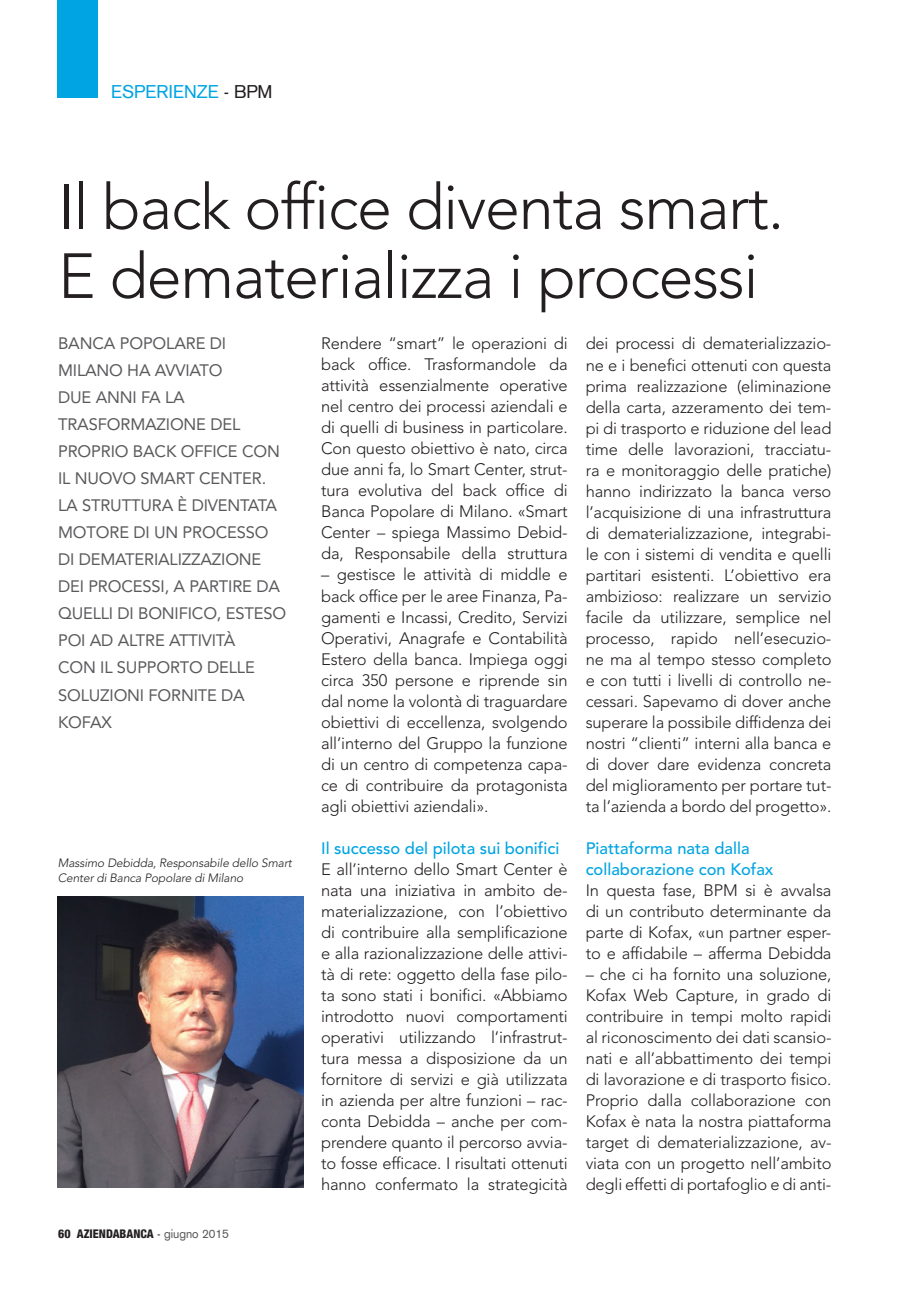
<style>
.page{position:relative;width:919px;height:1289px;background:#fff}
.page>*{position:absolute;margin:0;border:0;box-sizing:border-box;transform-origin:0 0}
.t1{font:300 63px/69px "Avenir LT Std";letter-spacing:-.02em;color:#231f20}
.t2{font:18px "Akzidenz Grotesk CE";color:#00a4e3}
.t3{font:300 16.5px/21px "Avenir LT Std";letter-spacing:-.01em;color:#231f20;text-align:justify}
.t4{font:16.5px/27px "Avenir LT Std";letter-spacing:-.01em;color:#5a5a5d}
.t5{font:500 16.5px/21px "Avenir LT Std";color:#00a4e3}
.t6{font:italic 300 12px/15px "Avenir LT Std";letter-spacing:-.01em;color:#231f20}
.t7{font:800 condensed 12px "Helvetica Neue LT Std";color:#231f20}
.s1{color:#231f20}
.s2{font-family:"Akzidenz Grotesk CE";font-weight:400;font-stretch:normal}
.s3{font-family:"Akzidenz Grotesk CE";font-weight:400;font-stretch:normal;color:#5a5a5d}
</style>
<div class="page">
<div style="left:57px;top:0;width:41px;height:98px;background:#00a4e3"></div>
<img style="left:58px;top:896px;width:245px;height:291px">
<p class="t2" style="left:111px;top:79px;width:163px">ESPERIENZE <span class="s1">- BPM</span></p>
<h1 class="t1" style="left:58px;top:173px;width:727px">Il back office diventa smart.<br>E dematerializza i processi</h1>
<p class="t4" style="left:58px;top:330px;width:229px">BANCA POPOLARE DI<br>MILANO HA AVVIATO<br>DUE ANNI FA LA<br>TRASFORMAZIONE DEL<br>PROPRIO BACK OFFICE CON<br>IL NUOVO SMART CENTER.<br>LA STRUTTURA È DIVENTATA<br>MOTORE DI UN PROCESSO<br>DI DEMATERIALIZZAZIONE<br>DEI PROCESSI, A PARTIRE DA<br>QUELLI DI BONIFICO, ESTESO<br>POI AD ALTRE ATTIVITÀ<br>CON IL SUPPORTO DELLE<br>SOLUZIONI FORNITE DA<br>KOFAX</p>
<p class="t3" style="left:321px;top:333px;width:248px">Rendere “smart” le operazioni di back office. Trasformandole da attività essenzialmente operative nel centro dei processi aziendali e di quelli di business in particolare.<br>Con questo obiettivo è nato, circa due anni fa, lo Smart Center, strut&shy;tura evolutiva del back office di Banca Popolare di Milano. «Smart Center – spiega Massimo Debid&shy;da, Responsabile della struttura</p>
<p class="t3" style="left:585px;top:333px;width:247px">dei processi di dematerializzazio&shy;ne e i benefici ottenuti con questa prima realizzazione (eliminazione della carta, azzeramento dei tem&shy;pi di trasporto e riduzione del lead time delle lavorazioni, tracciatu&shy;ra e monitoraggio delle pratiche) hanno indirizzato la banca verso l’acquisizione di una infrastruttura di dematerializzazione, integrabi&shy;le con i sistemi di vendita e quelli partitari esistenti. L’obiettivo era ambizioso: realizzare un servizio facile da utilizzare, semplice nel processo, rapido nell’esecuzio&shy;ne ma al tempo stesso completo e con tutti i livelli di controllo ne&shy;cessari. Sapevamo di dover anche superare la possibile diffidenza dei nostri “clienti” interni alla banca e di dover dare evidenza concreta del miglioramento per portare tut&shy;ta l’azienda a bordo del progetto».</p>
<p class="t5" style="left:585px;top:838px;width:189px">Piattaforma nata dalla collaborazione con Kofax</p>
<p class="t3" style="left:585px;top:879px;width:247px">In questa fase, BPM si è avvalsa di un contributo determinante da parte di Kofax, «un partner esper&shy;to e affidabile – afferma Debidda</p>
<p class="t3" style="left:585px;top:963px;width:247px">– che ci ha fornito una soluzione, Kofax Web Capture, in grado di contribuire in tempi molto rapidi al riconoscimento dei dati scansio&shy;nati e all’abbattimento dei tempi di lavorazione e di trasporto fisico.<br>Proprio dalla collaborazione con Kofax è nata la nostra piattaforma target di dematerializzazione, av&shy;viata con un progetto nell’ambito degli effetti di portafoglio e di anti-</p>
<p class="t3" style="left:321px;top:564px;width:248px">– gestisce le attività di middle e back office per le aree Finanza, Pa&shy;gamenti e Incassi, Credito, Servizi Operativi, Anagrafe e Contabilità Estero della banca. Impiega oggi circa 350 persone e riprende sin dal nome la volontà di traguardare obiettivi di eccellenza, svolgendo all’interno del Gruppo la funzione di un centro di competenza capa&shy;ce di contribuire da protagonista agli obiettivi aziendali».</p>
<p class="t5" style="left:321px;top:837px;width:240px">Il successo del pilota sui bonifici</p>
<p class="t3" style="left:321px;top:858px;width:248px">E all’interno dello Smart Center è nata una iniziativa in ambito de&shy;materializzazione, con l’obiettivo di contribuire alla semplificazione e alla razionalizzazione delle attivi&shy;tà di rete: oggetto della fase pilo&shy;ta sono stati i bonifici. «Abbiamo introdotto nuovi comportamenti operativi utilizzando l’infrastrut&shy;tura messa a disposizione da un fornitore di servizi e già utilizzata in azienda per altre funzioni – rac&shy;conta Debidda – anche per com&shy;prendere quanto il percorso avvia&shy;to fosse efficace. I risultati ottenuti hanno confermato la strategicità</p>
<p class="t6" style="left:58px;top:855px;width:235px">Massimo Debidda, Responsabile dello Smart<br>Center di Banca Popolare di Milano</p>
<p class="t7" style="left:58px;top:1225px;width:172px">60 AZIENDABANCA <span class="s2">-</span> <span class="s3">GIUGNO 2015</span></p>
</div>
